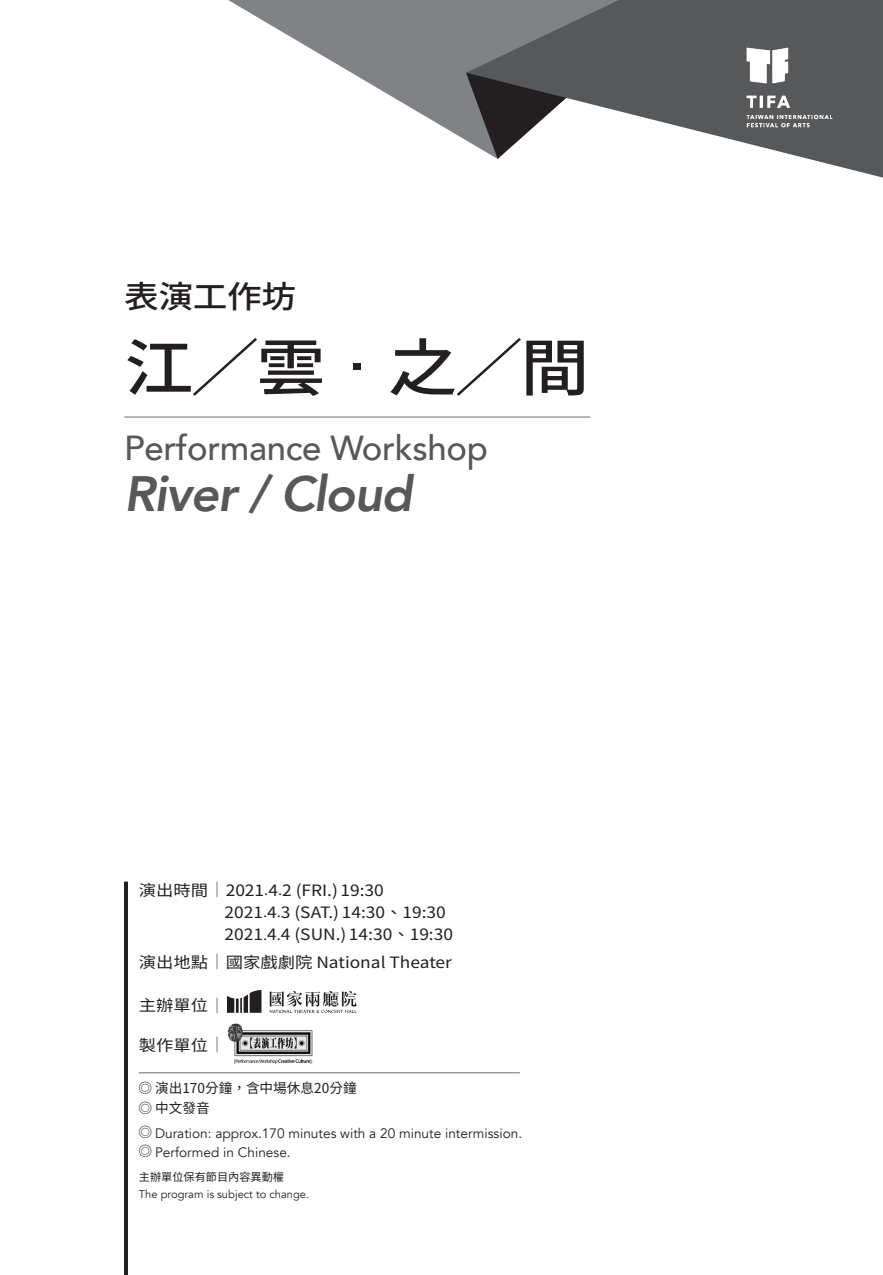
<style>
.page{position:relative;width:883px;height:1275px;background:#fff}
.page>*{position:absolute;margin:0;border:0;box-sizing:border-box;transform-origin:0 0}
.t1{font:500 62.48px "Noto Sans CJ Ktc";color:#231f20;scale:1.11 1}
.t2{font:italic 800 49.52px "Avenir";letter-spacing:-.025em;color:#57585a}
.t3{font:500 34.65px "Avenir";letter-spacing:-.01em;color:#57585a}
.t4{font:500 31.32px "Noto Sans CJ Ktc";letter-spacing:-.01em;color:#231f20;scale:1.11 1}
.t5{font:15.58px/22.4px "Noto Sans CJ Ktc";color:#231f20;scale:1.11 1}
.t6{font:13.65px/19.8px "Avenir";color:#231f20}
.t7{font:13.65px/19.8px "Noto Sans CJ Ktc";color:#231f20}
.t8{font:11.2px "Avenir";color:#231f20}
.t9{font:11.2px "Noto Sans CJ Ktc";color:#231f20}
.s1{font-weight:300}
.s2{font-family:"DF Hei Std W3";font-weight:400}
.s3{font-family:"DF Hei Std W7"}
.s4{font-size:13.47px}
.s5{font-family:"Noto Sans CJ Ktc"}
</style>
<div class="page">
<svg style="left:228px;top:0;width:238px;height:140px"></svg>
<svg style="left:466px;top:0;width:417px;height:178px;fill:#57585a"></svg>
<hr style="left:124px;top:417px;width:466px;height:1px;background:#6c6d70">
<hr style="left:124px;top:882px;width:4px;height:393px;background:#231f20">
<hr style="left:139px;top:1072px;width:381px;height:1px;background:#6c6d70">
<img style="left:227px;top:990px;width:130px;height:23px">
<img style="left:685px;top:36px;width:163px;height:109px">
<img style="left:227px;top:1023px;width:86px;height:41px">
<h3 class="t4" style="left:124px;top:279px;width:157px">表演工作坊</h3>
<h1 class="t1" style="left:124px;top:332px;width:421px">江<span class="s1">／</span>雲<span class="s2">．</span>之<span class="s1">／</span>間</h1>
<h3 class="t3" style="left:124px;top:418px;width:365px">Performance Workshop</h3>
<h2 class="t2" style="left:124px;top:465px;width:290px">River / Cloud</h2>
<p class="t5" style="left:224px;top:879px;width:207px;text-indent:-86px">演出時間<span class="s3">│</span>2021<span class="s4">.</span>4<span class="s4">.</span>2 (FRI.) 19:30<br>2021<span class="s4">.</span>4<span class="s4">.</span>3 (SAT.) 14:30、19:30<br>2021<span class="s4">.</span>4<span class="s4">.</span>4 (SUN.) 14:30、19:30</p>
<p class="t5" style="left:139px;top:951px;width:284px">演出地點<span class="s3">│</span>國家戲劇院 National Theater</p>
<p class="t5" style="left:139px;top:994px;width:80px">主辦單位<span class="s3">│</span></p>
<p class="t5" style="left:139px;top:1034px;width:80px">製作單位<span class="s3">│</span></p>
<p class="t7" style="left:138px;top:1078px;width:220px">◎ 演出170分鐘，含中場休息20分鐘◎ 中文發音</p>
<p class="t6" style="left:138px;top:1123px;width:385px"><span class="s5">◎</span> Duration: approx.170 minutes with a 20 minute intermission. <span class="s5">◎</span> Performed in Chinese.</p>
<p class="t9" style="left:139px;top:1171px;width:147px">主辦單位保有節目內容異動權</p>
<p class="t8" style="left:139px;top:1188px;width:172px">The program is subject to change.</p>
</div>
